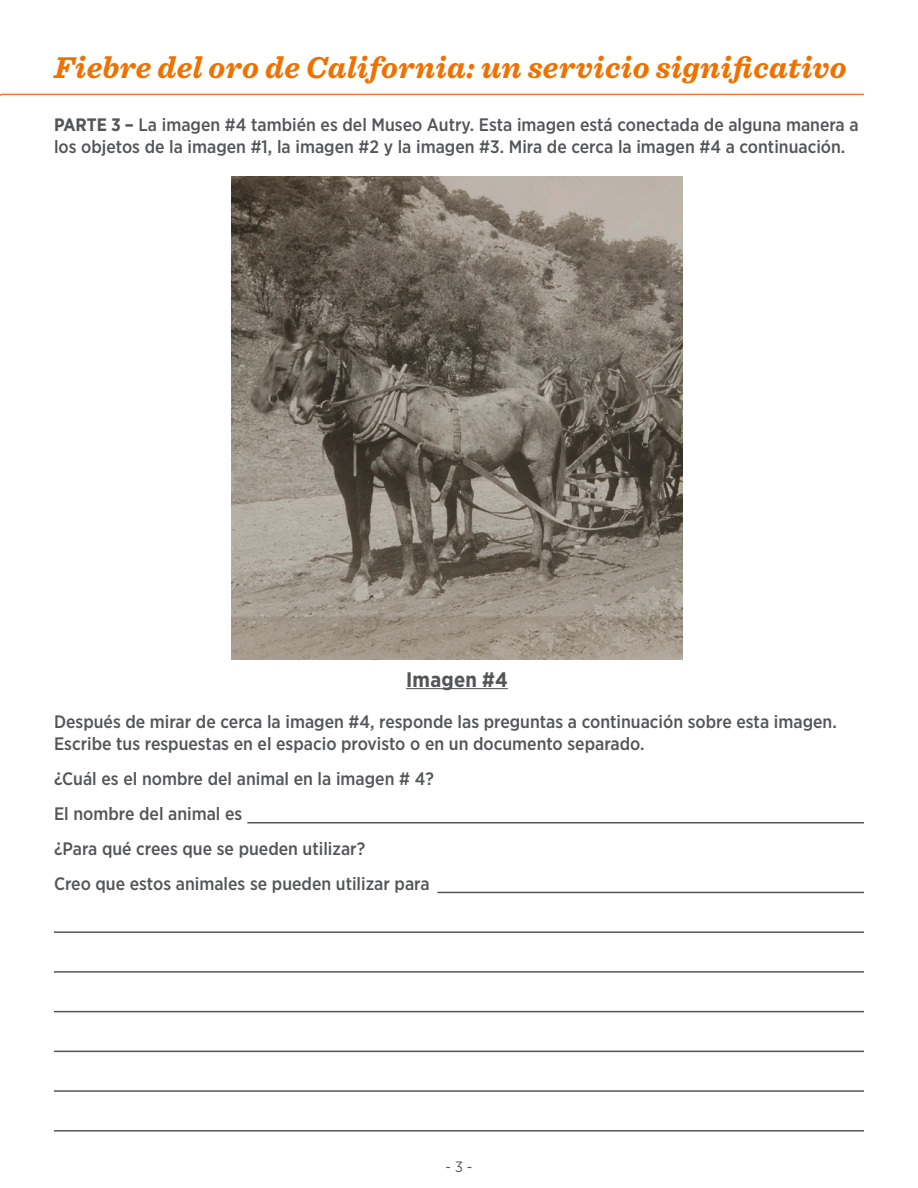
<style>
.page{position:relative;width:918px;height:1188px;background:#fff}
.page>*{position:absolute;margin:0;border:0;box-sizing:border-box;transform-origin:0 0}
.t1{font:italic 700 31.5px "Sentinel";letter-spacing:.01em;color:#ef7100}
._1_1_Header{font:700 21px "Gotham Narrow";letter-spacing:.015em;color:#535559}
.t2{font:500 18px/21.6px "Gotham Narrow";color:#535559}
.t3{font:15px "Gotham Narrow";color:#535559}
.s1{font-weight:700}
</style>
<div class="page">
<svg style="left:0;top:93px;width:864px;height:3px;background:#f9bf96"></svg>
<hr style="left:247px;top:822px;width:617px;height:2px;background:#535559">
<hr style="left:437px;top:892px;width:427px;height:1px;background:#535559">
<img style="left:232px;top:177px;width:450px;height:482px">
<hr style="left:54px;top:931px;width:810px;height:2px;background:#535559">
<hr style="left:54px;top:971px;width:810px;height:2px;background:#535559">
<hr style="left:54px;top:1011px;width:810px;height:1px;background:#535559">
<hr style="left:54px;top:1051px;width:810px;height:1px;background:#535559">
<hr style="left:406px;top:688px;width:102px;height:1px;background:#535559">
<hr style="left:54px;top:1090px;width:810px;height:2px;background:#535559">
<hr style="left:54px;top:1130px;width:810px;height:2px;background:#535559">
<h1 class="t1" style="left:54px;top:42px;width:794px">Fiebre del oro de California: un servicio significativo</h1>
<p class="t2" style="left:54px;top:114px;width:806px"><span class="s1">PARTE 3 –</span> La imagen #4 también es del Museo Autry. Esta imagen está conectada de alguna manera a los objetos de la imagen #1, la imagen #2 y la imagen #3. Mira de cerca la imagen #4 a continuación.</p>
<p class="_1_1_Header" style="left:406px;top:666px;width:103px">Imagen #4</p>
<p class="t2" style="left:54px;top:711px;width:784px">Después de mirar de cerca la imagen #4, responde las preguntas a continuación sobre esta imagen.<br>Escribe tus respuestas en el espacio provisto o en un documento separado.</p>
<p class="t2" style="left:54px;top:767px;width:381px">¿Cuál es el nombre del animal en la imagen # 4?</p>
<p class="t2" style="left:54px;top:802px;width:190px">El nombre del animal es</p>
<p class="t2" style="left:54px;top:838px;width:313px">¿Para qué crees que se pueden utilizar?</p>
<p class="t2" style="left:54px;top:873px;width:377px">Creo que estos animales se pueden utilizar para</p>
<p class="t3" style="left:446px;top:1157px;width:28px">- 3 -</p>
</div>
